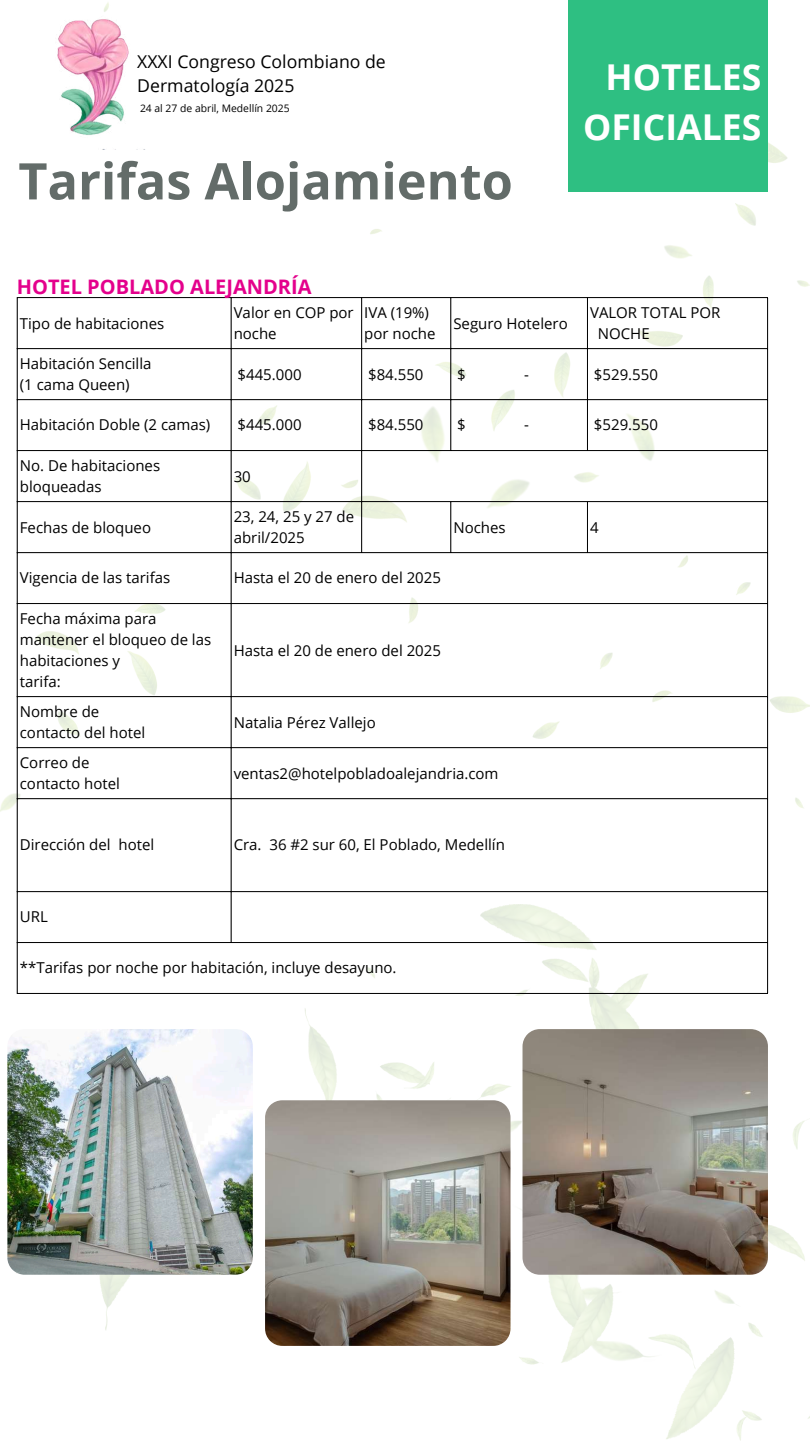
<style>
.page{position:relative;width:810px;height:1441px;background:#fff}
.page>*{position:absolute;margin:0;border:0;box-sizing:border-box;transform-origin:0 0}
.t1{font:700 50.5px "Open Sans";color:#636c69}
.t2{font:700 35.6px/49.5px "Open Sans";color:#fff;text-align:right}
.t3{font:700 20px "Open Sans";color:#e4008c}
.t4{font:17.7px/24.5px "Open Sans";color:#000}
.t5{font:15px/21px "Open Sans";color:#000}
.t6{font:10.4px "Open Sans";color:#000}
</style>
<div class="page">
<img style="left:17px;top:904px;width:793px;height:536px">
<img style="left:0;top:2px;width:810px;height:810px">
<hr style="left:17px;top:298px;width:1px;height:694px;background:#000">
<hr style="left:231px;top:298px;width:1px;height:644px;background:#000">
<hr style="left:361px;top:298px;width:1px;height:254px;background:#000">
<hr style="left:450px;top:298px;width:1px;height:152px;background:#000">
<hr style="left:450px;top:502px;width:1px;height:50px;background:#000">
<hr style="left:587px;top:298px;width:1px;height:152px;background:#000">
<hr style="left:587px;top:502px;width:1px;height:50px;background:#000">
<hr style="left:767px;top:298px;width:1px;height:694px;background:#000">
<hr style="left:17px;top:297px;width:751px;height:1px;background:#000">
<hr style="left:17px;top:348px;width:751px;height:1px;background:#000">
<hr style="left:17px;top:399px;width:751px;height:1px;background:#000">
<hr style="left:17px;top:450px;width:751px;height:1px;background:#000">
<hr style="left:17px;top:501px;width:751px;height:1px;background:#000">
<hr style="left:17px;top:552px;width:751px;height:1px;background:#000">
<hr style="left:17px;top:603px;width:751px;height:1px;background:#000">
<hr style="left:17px;top:696px;width:751px;height:1px;background:#000">
<hr style="left:17px;top:747px;width:751px;height:1px;background:#000">
<hr style="left:17px;top:798px;width:751px;height:1px;background:#000">
<hr style="left:17px;top:891px;width:751px;height:1px;background:#000">
<hr style="left:17px;top:942px;width:751px;height:1px;background:#000">
<hr style="left:17px;top:992px;width:751px;height:1px;background:#000">
<div style="left:569px;top:0;width:199px;height:192px;background:#2ebf82"></div>
<img style="left:32px;top:15px;width:118px;height:135px">
<img style="left:7px;top:1028px;width:246px;height:246px">
<img style="left:265px;top:1100px;width:246px;height:245px">
<img style="left:523px;top:1028px;width:245px;height:246px">
<p class="t4" style="left:137px;top:49px;width:250px">XXXI Congreso Colombiano de<br>Dermatología 2025</p>
<p class="t6" style="left:140px;top:101px;width:151px">24 al 27 de abril, Medellín 2025</p>
<h1 class="t1" style="left:18px;top:145px;width:496px">Tarifas Alojamiento</h1>
<h3 class="t3" style="left:17px;top:272px;width:296px">HOTEL POBLADO ALEJANDRÍA</h3>
<h2 class="t2" style="left:583px;top:51px;width:180px">HOTELES<br>OFICIALES</h2>
<p class="t5" style="left:20px;top:312px;width:146px">Tipo de habitaciones</p>
<p class="t5" style="left:234px;top:302px;width:122px">Valor en COP por noche</p>
<p class="t5" style="left:364px;top:302px;width:73px">IVA (19%) por noche</p>
<p class="t5" style="left:453px;top:312px;width:116px">Seguro Hotelero</p>
<p class="t5" style="left:598px;top:302px;width:124px;text-indent:-8px">VALOR TOTAL POR<br>NOCHE</p>
<p class="t5" style="left:20px;top:353px;width:133px">Habitación Sencilla (1 cama Queen)</p>
<p class="t5" style="left:238px;top:363px;width:65px">$445.000</p>
<p class="t5" style="left:368px;top:363px;width:57px">$84.550</p>
<p class="t5" style="left:457px;top:363px;width:10px">$</p>
<p class="t5" style="left:524px;top:363px;width:6px">-</p>
<p class="t5" style="left:594px;top:363px;width:65px">$529.550</p>
<p class="t5" style="left:20px;top:413px;width:192px">Habitación Doble (2 camas)</p>
<p class="t5" style="left:238px;top:413px;width:65px">$445.000</p>
<p class="t5" style="left:368px;top:413px;width:57px">$84.550</p>
<p class="t5" style="left:457px;top:413px;width:10px">$</p>
<p class="t5" style="left:524px;top:413px;width:6px">-</p>
<p class="t5" style="left:594px;top:413px;width:65px">$529.550</p>
<p class="t5" style="left:20px;top:455px;width:142px">No. De habitaciones bloqueadas</p>
<p class="t5" style="left:234px;top:465px;width:19px">30</p>
<p class="t5" style="left:20px;top:516px;width:133px">Fechas de bloqueo</p>
<p class="t5" style="left:234px;top:506px;width:122px">23, 24, 25 y 27 de abril/2025</p>
<p class="t5" style="left:453px;top:516px;width:54px">Noches</p>
<p class="t5" style="left:590px;top:516px;width:10px">4</p>
<p class="t5" style="left:20px;top:566px;width:152px">Vigencia de las tarifas</p>
<p class="t5" style="left:234px;top:566px;width:209px">Hasta el 20 de enero del 2025</p>
<p class="t5" style="left:20px;top:607px;width:193px">Fecha máxima para mantener el bloqueo de las habitaciones y<br>tarifa:</p>
<p class="t5" style="left:234px;top:639px;width:209px">Hasta el 20 de enero del 2025</p>
<p class="t5" style="left:20px;top:700px;width:127px">Nombre de contacto del hotel</p>
<p class="t5" style="left:234px;top:711px;width:144px">Natalia Pérez Vallejo</p>
<p class="t5" style="left:20px;top:751px;width:102px">Correo de contacto hotel</p>
<p class="t5" style="left:234px;top:762px;width:266px">ventas2@hotelpobladoalejandria.com</p>
<p class="t5" style="left:20px;top:833px;width:136px">Dirección del hotel</p>
<p class="t5" style="left:234px;top:833px;width:273px">Cra. 36 #2 sur 60, El Poblado, Medellín</p>
<p class="t5" style="left:20px;top:905px;width:29px">URL</p>
<p class="t5" style="left:20px;top:956px;width:378px">**Tarifas por noche por habitación, incluye desayuno.</p>
</div>
